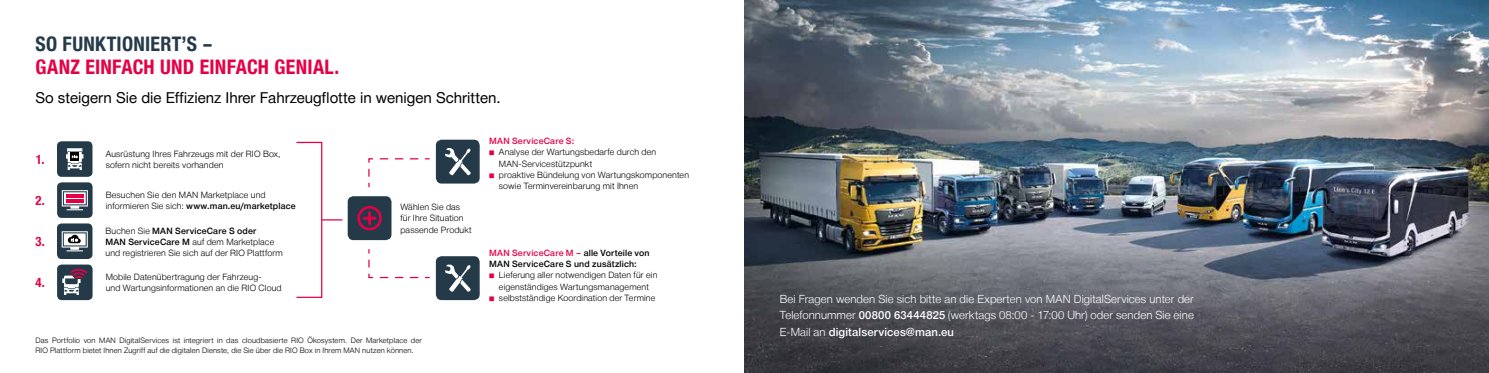
<style>
.page{position:relative;width:1489px;height:373px;background:#fff}
.page>*{position:absolute;margin:0;border:0;box-sizing:border-box;transform-origin:0 0}
.t1{font:700 20px "Man Global Condensed";letter-spacing:.01em;color:#e50046}
.t2{font:700 20px "Man Global Condensed";letter-spacing:.015em;color:#253a49}
.t3{font:15px "Man Global";color:#000}
.t4{font:700 12.75px "Man Global Condensed";color:#e50046}
.t5{font:300 11.25px/16.2px "Man Global";letter-spacing:.01em;color:#fff;text-align:justify}
.t6{font:300 8.75px/11.2px "Man Global";letter-spacing:.02em;color:#000}
.t7{font:500 8.75px "Man Global";letter-spacing:.025em;color:#e50046}
.t8{font:500 8.75px "Man Global";letter-spacing:.02em;color:#000}
.t9{font:300 7.5px/10px "Man Global";letter-spacing:.025em;color:#000}
.s1{font-weight:500}
.s2{color:#e50046}
.s3{color:#000}
</style>
<div class="page">
<img style="left:744px;top:0;width:744px;height:372px">
<div style="left:57px;top:141px;width:35px;height:35px;background:#253a49;border-radius:5px"></div>
<svg style="left:66px;top:148px;width:17px;height:22px"></svg>
<div style="left:57px;top:182px;width:36px;height:35px;background:#253a49;border-radius:5px"></div>
<svg style="left:62px;top:190px;width:26px;height:20px"></svg>
<svg style="left:66px;top:198px;width:18px;height:4px"></svg>
<hr style="left:66px;top:194px;width:18px;height:3px;background:#e50046">
<div style="left:57px;top:223px;width:35px;height:35px;background:#253a49;border-radius:5px"></div>
<svg style="left:62px;top:231px;width:26px;height:20px"></svg>
<div style="left:57px;top:264px;width:36px;height:35px;background:#253a49;border-radius:5px"></div>
<svg style="left:62px;top:268px;width:25px;height:26px"></svg>
<div style="left:436px;top:139px;width:43px;height:44px;background:#253a49;border-radius:6px"></div>
<svg style="left:445px;top:148px;width:25px;height:27px"></svg>
<div style="left:348px;top:196px;width:43px;height:44px;background:#253a49;border-radius:6px"></div>
<svg style="left:357px;top:206px;width:25px;height:24px"></svg>
<div style="left:436px;top:256px;width:43px;height:43px;background:#253a49;border-radius:6px"></div>
<svg style="left:445px;top:264px;width:25px;height:27px"></svg>
<svg style="left:368px;top:158px;width:62px;height:30px"></svg>
<svg style="left:368px;top:249px;width:62px;height:29px"></svg>
<svg style="left:296px;top:141px;width:46px;height:157px"></svg>
<h1 class="t2" style="left:35px;top:32px;width:179px">SO FUNKTIONIERT’S –</h1>
<h1 class="t1" style="left:35px;top:55px;width:305px">GANZ EINFACH UND EINFACH GENIAL.</h1>
<h2 class="t3" style="left:35px;top:89px;width:466px">So steigern Sie die Effizienz Ihrer Fahrzeugflotte in wenigen Schritten.</h2>
<h3 class="t4" style="left:36px;top:152px;width:10px">1.</h3>
<p class="t6" style="left:106px;top:148px;width:176px">Ausrüstung Ihres Fahrzeugs mit der RIO Box, sofern nicht bereits vorhanden</p>
<h3 class="t4" style="left:35px;top:193px;width:11px">2.</h3>
<h3 class="t4" style="left:35px;top:234px;width:11px">3.</h3>
<p class="t6" style="left:106px;top:189px;width:191px">Besuchen Sie den MAN Marketplace und informieren Sie sich: <span class="s1">www.man.eu/marketplace</span></p>
<p class="t6" style="left:105px;top:224px;width:179px">Buchen Sie <span class="s1">MAN ServiceCare S oder<br>MAN ServiceCare M</span> auf dem Marketplace und registrieren Sie sich auf der RIO Plattform</p>
<p class="t6" style="left:400px;top:201px;width:73px">Wählen Sie das für Ihre Situation passende Produkt</p>
<h3 class="t4" style="left:35px;top:275px;width:11px">4.</h3>
<p class="t6" style="left:106px;top:271px;width:177px">Mobile Datenübertragung der Fahrzeug-<br>und Wartungsinformationen an die RIO Cloud</p>
<p class="t9" style="left:35px;top:335px;width:388px">Das Portfolio von MAN DigitalServices ist integriert in das cloudbasierte RIO Ökosystem. Der Marketplace der<br>RIO Plattform bietet Ihnen Zugriff auf die digitalen Dienste, die Sie über die RIO Box in Ihrem MAN nutzen können.</p>
<p class="t7" style="left:489px;top:135px;width:86px">MAN ServiceCare S:</p>
<p class="t6" style="left:489px;top:146px;width:168px"><span class="s2">◾</span> Analyse der Wartungsbedarfe durch den</p>
<p class="t6" style="left:499px;top:157px;width:95px">MAN-Servicestützpunkt</p>
<p class="t6" style="left:489px;top:169px;width:201px"><span class="s2">◾</span> proaktive Bündelung von Wartungskomponenten</p>
<p class="t6" style="left:499px;top:180px;width:141px">sowie Terminvereinbarung mit Ihnen</p>
<p class="t7" style="left:489px;top:247px;width:162px">MAN ServiceCare M – <span class="s3">alle Vorteile von</span></p>
<p class="t8" style="left:489px;top:258px;width:149px">MAN ServiceCare S und zusätzlich:</p>
<p class="t6" style="left:489px;top:269px;width:170px"><span class="s2">◾</span> Lieferung aller notwendigen Daten für ein</p>
<p class="t6" style="left:499px;top:280px;width:151px">eigenständiges Wartungsmanagement</p>
<p class="t6" style="left:489px;top:292px;width:167px"><span class="s2">◾</span> selbstständige Koordination der Termine</p>
<p class="t5" style="left:780px;top:290px;width:415px">Bei Fragen wenden Sie sich bitte an die Experten von MAN DigitalServices unter der Telefonnummer <span class="s1">00800 63444825</span> (werktags 08:00 - 17:00 Uhr) oder senden Sie eine E-Mail an <span class="s1">digitalservices@man.eu</span></p>
</div>
